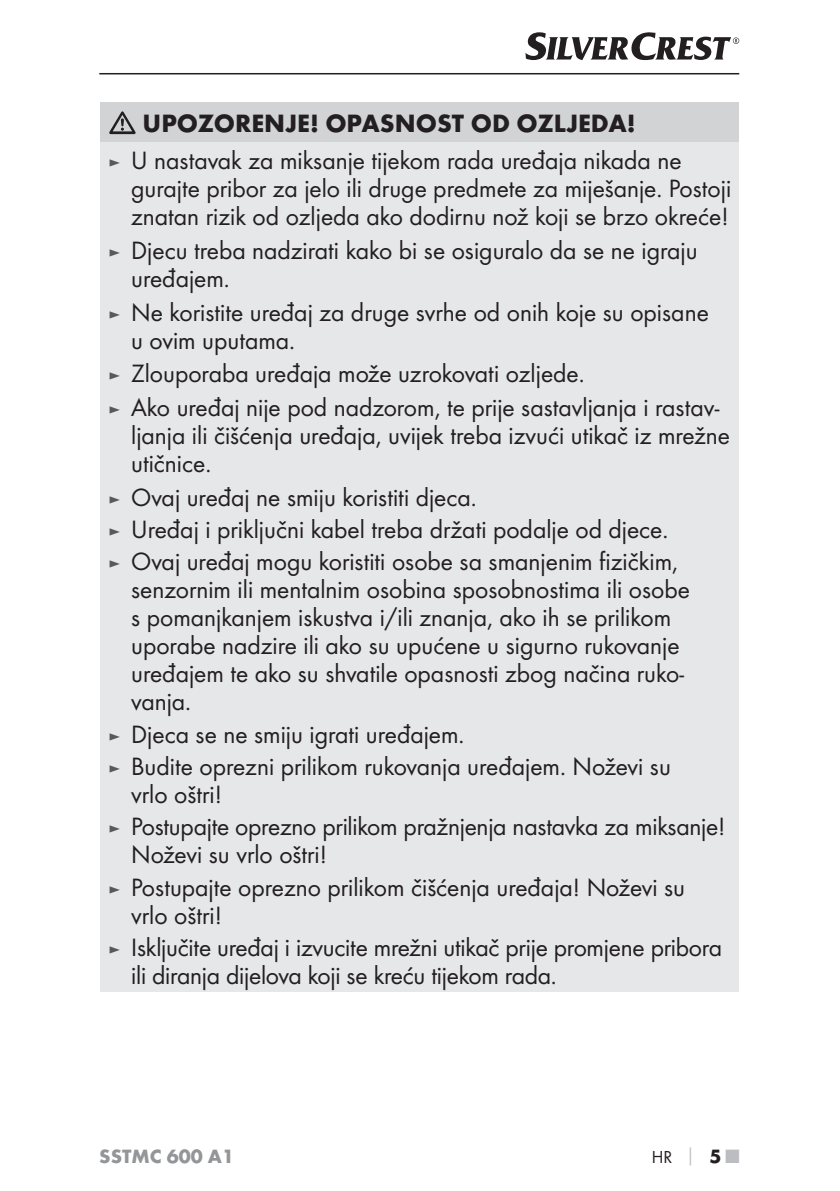
<style>
.page{position:relative;width:840px;height:1191px;background:#fff}
.page>*{position:absolute;margin:0;border:0;box-sizing:border-box;transform-origin:0 0}
.t1{font:26px/28px "Futura Boo";color:#231f20}
.t2{font:700 26px "Futura";color:#231f20}
.t3{font:700 20px "Futura";color:#939598}
.t4{font:18px "Futura Boo";color:#231f20}
.s1{font-size:18px;color:#58595b}
.s2{font-family:"Futura";font-weight:700;color:#bbbdc0}
.s3{font-family:"Futura";font-weight:700;font-size:20px}
.s4{font-family:"Futura";font-weight:700;font-size:20px;color:#bbbdc0}
</style>
<div class="page">
<hr style="left:99px;top:73px;width:639px;height:1px;background:#231f20">
<svg style="left:525px;top:32px;width:213px;height:28px"></svg>
<div style="left:100px;top:102px;width:638px;height:40px;background:#d1d3d4"></div>
<div style="left:100px;top:142px;width:638px;height:849px;background:#e6e7e8"></div>
<svg style="left:109px;top:111px;width:26px;height:23px"></svg>
<p class="t2" style="left:142px;top:113px;width:494px">UPOZORENJE! OPASNOST OD OZLJEDA!</p>
<p class="t1" style="left:131px;top:148px;width:601px;text-indent:-23px"><span class="s1">►</span> U nastavak za miksanje tijekom rada uređaja nikada ne gurajte pribor za jelo ili druge predmete za miješanje. Postoji znatan rizik od ozljeda ako dodirnu nož koji se brzo okreće!</p>
<p class="t1" style="left:131px;top:238px;width:567px;text-indent:-23px"><span class="s1">►</span> Djecu treba nadzirati kako bi se osiguralo da se ne igraju uređajem.</p>
<p class="t1" style="left:131px;top:299px;width:579px;text-indent:-23px"><span class="s1">►</span> Ne koristite uređaj za druge svrhe od onih koje su opisane u ovim uputama.</p>
<p class="t1" style="left:108px;top:358px;width:612px;line-height:33.6px"><span class="s1">►</span> Zlouporaba uređaja može uzrokovati ozljede.<br><span class="s1">►</span> Ako uređaj nije pod nadzorom, te prije sastavljanja i rastav-</p>
<p class="t1" style="left:131px;top:423px;width:600px">ljanja ili čišćenja uređaja, uvijek treba izvući utikač iz mrežne utičnice.</p>
<p class="t1" style="left:108px;top:482px;width:570px;line-height:32.2px"><span class="s1">►</span> Ovaj uređaj ne smiju koristiti djeca.<br><span class="s1">►</span> Uređaj i priključni kabel treba držati podalje od djece. <span class="s1">►</span> Ovaj uređaj mogu koristiti osobe sa smanjenim fizičkim,</p>
<p class="t1" style="left:131px;top:577px;width:560px">senzornim ili mentalnim osobina sposobnostima ili osobe s pomanjkanjem iskustva i/ili znanja, ako ih se prilikom uporabe nadzire ili ako su upućene u sigurno rukovanje uređajem te ako su shvatile opasnosti zbog načina ruko&shy;vanja.</p>
<p class="t1" style="left:108px;top:719px;width:563px;line-height:32.2px"><span class="s1">►</span> Djeca se ne smiju igrati uređajem.<br><span class="s1">►</span> Budite oprezni prilikom rukovanja uređajem. Noževi su</p>
<p class="t1" style="left:108px;top:779px;width:618px;line-height:32.2px;text-indent:23px">vrlo oštri!<br><span class="s1">►</span> Postupajte oprezno prilikom pražnjenja nastavka za miksanje!</p>
<p class="t1" style="left:108px;top:840px;width:578px;line-height:32.2px;text-indent:23px">Noževi su vrlo oštri!<br><span class="s1">►</span> Postupajte oprezno prilikom čišćenja uređaja! Noževi su</p>
<p class="t1" style="left:108px;top:900px;width:614px;line-height:32.2px;text-indent:23px">vrlo oštri!<br><span class="s1">►</span> Isključite uređaj i izvucite mrežni utikač prije promjene pribora</p>
<p class="t1" style="left:131px;top:962px;width:427px">ili diranja dijelova koji se kreću tijekom rada.</p>
<p class="t3" style="left:99px;top:1148px;width:136px">SSTMC 600 A1</p>
<p class="t4" style="left:651px;top:1148px;width:89px">HR <span class="s2">│</span> <span class="s3">5</span> <span class="s4">■</span></p>
</div>
